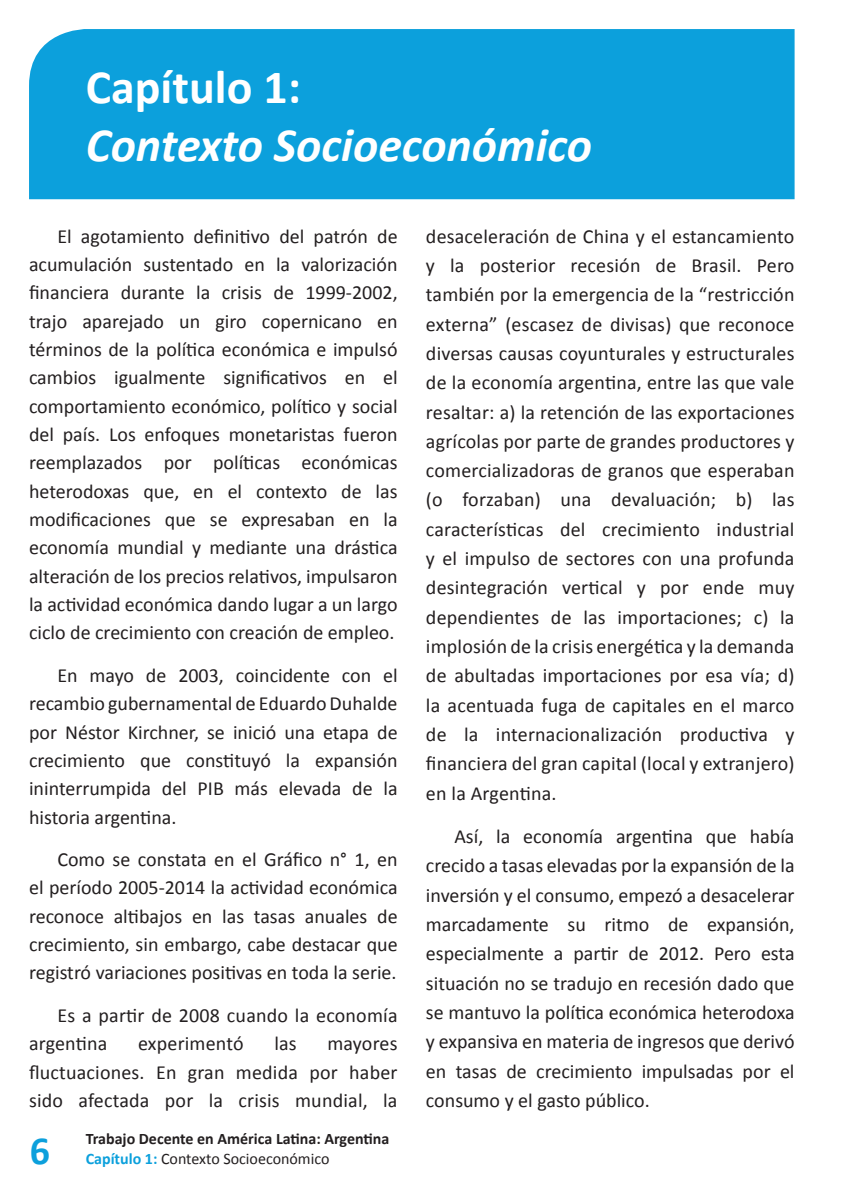
<style>
.page{position:relative;width:852px;height:1191px;background:#fff}
.page>*{position:absolute;margin:0;border:0;box-sizing:border-box;transform-origin:0 0}
.t1{font:italic 700 48px/57.6px "Calibri";color:#fff}
.t2{font:700 40px "Calibri";color:#0ca0dc}
.texto_corrido{font:20px/29.2px "Calibri";color:#231f20;text-align:justify}
.t3{font:700 16px/20px "Calibri";color:#231f20}
.s1{font-style:normal}
.s2{color:#0ca0dc}
.s3{font-weight:400}
</style>
<div class="page">
<div style="left:29px;top:29px;width:765px;height:170px;background:#0ca0dc"></div>
<p class="t1" style="left:86px;top:59px;width:508px"><span class="s1">Capítulo 1:<br></span>Contexto Socioeconómico</p>
<p class="texto_corrido" style="left:29px;top:222px;width:370px;line-height:28.4px;text-indent:28px">El agotamiento definitivo del patrón de acumulación sustentado en la valorización financiera durante la crisis de 1999-2002, trajo aparejado un giro copernicano en términos de la política económica e impulsó cambios igualmente significativos en el comportamiento económico, político y social del país. Los enfoques monetaristas fueron reemplazados por políticas económicas heterodoxas que, en el contexto de las modificaciones que se expresaban en la economía mundial y mediante una drástica alteración de los precios relativos, impulsaron la actividad económica dando lugar a un largo ciclo de crecimiento con creación de empleo.</p>
<p class="texto_corrido" style="left:29px;top:661px;width:370px;line-height:28.4px;text-indent:28px">En mayo de 2003, coincidente con el recambio gubernamental de Eduardo Duhalde por Néstor Kirchner, se inició una etapa de crecimiento que constituyó la expansión ininterrumpida del PIB más elevada de la historia argentina.</p>
<p class="texto_corrido" style="left:29px;top:845px;width:370px;line-height:28.4px;text-indent:28px">Como se constata en el Gráfico n° 1, en el período 2005-2014 la actividad económica reconoce altibajos en las tasas anuales de crecimiento, sin embargo, cabe destacar que registró variaciones positivas en toda la serie.</p>
<p class="texto_corrido" style="left:29px;top:1000px;width:370px;line-height:28.4px;text-indent:28px">Es a partir de 2008 cuando la economía argentina</p>
<p class="texto_corrido" style="left:138px;top:1028px;width:107px">experimentó</p>
<p class="texto_corrido" style="left:274px;top:1028px;width:24px">las</p>
<p class="texto_corrido" style="left:29px;top:1029px;width:370px;line-height:28.4px;text-indent:298px">mayores fluctuaciones. En gran medida por haber sido afectada por la crisis mundial, la</p>
<h2 class="t2" style="left:29px;top:1125px;width:22px">6</h2>
<p class="t3" style="left:86px;top:1127px;width:305px">Trabajo Decente en América Latina: Argentina<br><span class="s2">Capítulo 1:</span> <span class="s3">Contexto Socioeconómico</span></p>
<p class="texto_corrido" style="left:426px;top:221px;width:370px">desaceleración de China y el estancamiento y la posterior recesión de Brasil. Pero también por la emergencia de la “restricción externa” (escasez de divisas) que reconoce diversas causas coyunturales y estructurales de la economía argentina, entre las que vale resaltar: a) la retención de las exportaciones agrícolas por parte de grandes productores y comercializadoras de granos que esperaban (o forzaban) una devaluación; b) las características del crecimiento industrial y el impulso de sectores con una profunda desintegración vertical y por ende muy dependientes de las importaciones; c) la implosión de la crisis energética y la demanda de abultadas importaciones por esa vía; d) la acentuada fuga de capitales en el marco de la internacionalización productiva y financiera del gran capital (local y extranjero) en la Argentina.</p>
<p class="texto_corrido" style="left:426px;top:821px;width:370px;text-indent:28px">Así, la economía argentina que había crecido a tasas elevadas por la expansión de la inversión y el consumo, empezó a desacelerar marcadamente su ritmo de expansión, especialmente a partir de 2012. Pero esta situación no se tradujo en recesión dado que se mantuvo la política económica heterodoxa y expansiva en materia de ingresos que derivó en tasas de crecimiento impulsadas por el consumo y el gasto público.</p>
</div>
